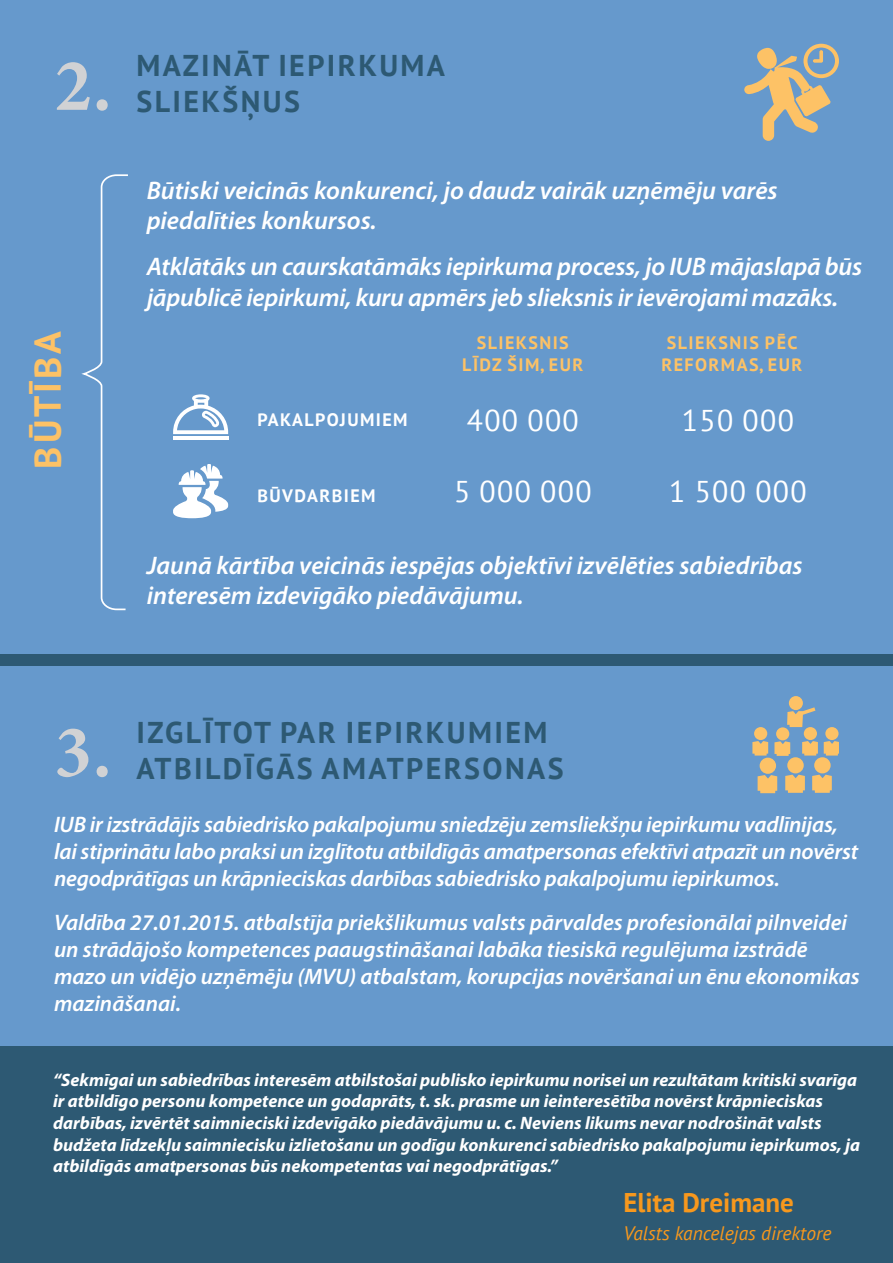
<style>
.page{position:relative;width:893px;height:1263px;background:#fff}
.page>*{position:absolute;margin:0;border:0;box-sizing:border-box;transform-origin:0 0}
.t1{font:700 75px "Minion Pro";color:#d1d2d4}
.t2{font:700 37.5px "PT Sans";color:#fdc266}
.t3{font:700 30px/36px "PT Sans";letter-spacing:.08em;color:#2d5973}
.t4{font:30px "PT Sans";color:#fff}
.t5{font:700 27px "PT Sans";color:#f7981d}
.t6{font:italic 600 25.5px/30.6px "Myriad Pro";letter-spacing:-.005em;color:#fff}
.t7{font:italic 600 22.5px/27px "Myriad Pro";letter-spacing:-.01em;color:#fff}
.t8{font:italic 19.5px "PT Sans";color:#f7981d}
.t9{font:italic 700 18px/21.6px "Myriad Pro";color:#fff}
.t10{font:700 18px/21.6px "PT Sans";letter-spacing:.08em;color:#fdc266;text-align:center}
.t11{font:700 18px "PT Sans";letter-spacing:.08em;color:#fff}
</style>
<div class="page">
<div style="left:0;top:0;width:893px;height:1052px;background:#69c"></div>
<svg style="left:173px;top:464px;width:55px;height:54px"></svg>
<svg style="left:173px;top:394px;width:55px;height:40px"></svg>
<hr style="left:173px;top:436px;width:55px;height:4px;background:#fff">
<div style="left:760px;top:758px;width:16px;height:16px;background:#fdc266;border-radius:50%"></div>
<svg style="left:758px;top:775px;width:19px;height:18px"></svg>
<div style="left:787px;top:757px;width:17px;height:16px;background:#fdc266;border-radius:50%"></div>
<svg style="left:785px;top:775px;width:20px;height:18px"></svg>
<div style="left:814px;top:757px;width:17px;height:16px;background:#fdc266;border-radius:50%"></div>
<svg style="left:812px;top:775px;width:20px;height:18px"></svg>
<div style="left:776px;top:727px;width:13px;height:13px;background:#fdc266;border-radius:50%"></div>
<svg style="left:774px;top:741px;width:16px;height:15px"></svg>
<div style="left:804px;top:727px;width:13px;height:13px;background:#fdc266;border-radius:50%"></div>
<svg style="left:802px;top:741px;width:16px;height:14px"></svg>
<div style="left:825px;top:727px;width:13px;height:13px;background:#fdc266;border-radius:50%"></div>
<svg style="left:824px;top:741px;width:15px;height:14px"></svg>
<div style="left:754px;top:727px;width:13px;height:13px;background:#fdc266;border-radius:50%"></div>
<svg style="left:752px;top:741px;width:16px;height:14px"></svg>
<div style="left:789px;top:696px;width:14px;height:14px;background:#fdc266;border-radius:50%"></div>
<svg style="left:787px;top:707px;width:28px;height:20px"></svg>
<svg style="left:744px;top:44px;width:95px;height:97px"></svg>
<svg style="left:82px;top:174px;width:46px;height:437px"></svg>
<div style="left:0;top:655px;width:893px;height:11px;background:#2d5973"></div>
<div style="left:1px;top:1046px;width:892px;height:217px;background:#2d5973"></div>
<h1 class="t1" style="left:54px;top:33px;width:59px">2.</h1>
<h2 class="t2" style="left:23px;top:468px;width:139px;rotate:-90deg">BŪTĪBA</h2>
<h3 class="t3" style="left:136px;top:47px;width:83px">MAZINĀT</h3>
<h3 class="t3" style="left:278px;top:47px;width:19px">IEPIRKUM</h3>
<h3 class="t3" style="left:427px;top:47px;width:20px">A</h3>
<h3 class="t3" style="left:136px;top:83px;width:18px">SLIEKŠ</h3>
<h3 class="t3" style="left:241px;top:83px;width:41px">ŅUS</h3>
<p class="t6" style="left:147px;top:174px;width:632px">Būtiski veicinās konkurenci, jo daudz vairāk uzņēmēju varēs piedalīties konkursos.</p>
<p class="t6" style="left:147px;top:251px;width:717px">Atklātāks un caurskatāmāks iepirkuma process, jo IUB mājaslapā būs jāpublicē iepirkumi, kuru apmērs jeb slieksnis ir ievērojami mazāks.</p>
<p class="t10" style="left:462px;top:332px;width:57px">SLIEKSNIS<br>LĪDZ ŠIM</p>
<p class="t10" style="left:540px;top:353px;width:45px">, EUR</p>
<p class="t10" style="left:667px;top:332px;width:22px">SLIEKSNIS</p>
<p class="t10" style="left:765px;top:332px;width:34px">PĒ C</p>
<p class="t10" style="left:661px;top:353px;width:48px">REFORM</p>
<p class="t10" style="left:737px;top:353px;width:67px">AS, EUR</p>
<p class="t11" style="left:257px;top:408px;width:59px">PAKALPO</p>
<p class="t11" style="left:340px;top:408px;width:21px">JUMIEM</p>
<h3 class="t4" style="left:466px;top:401px;width:115px">400 000</h3>
<h3 class="t4" style="left:681px;top:401px;width:115px">150 000</h3>
<p class="t11" style="left:257px;top:484px;width:98px">BŪVDARBIEM</p>
<h3 class="t4" style="left:453px;top:472px;width:140px">5 000 000</h3>
<h3 class="t4" style="left:668px;top:472px;width:140px">1 500 000</h3>
<p class="t6" style="left:147px;top:549px;width:657px">Jaunā kārtība veicinās iespējas objektīvi izvēlēties sabiedrības interesēm izdevīgāko piedāvājumu.</p>
<h1 class="t1" style="left:54px;top:699px;width:59px">3.</h1>
<h3 class="t3" style="left:136px;top:714px;width:98px">IZGLĪTOT</h3>
<h3 class="t3" style="left:136px;top:714px;width:271px;text-indent:144px">PAR IEPIRKUMIEM<br>ATBILDĪGĀS AMATPERSON</h3>
<h3 class="t3" style="left:527px;top:750px;width:35px">AS</h3>
<p class="t7" style="left:54px;top:811px;width:806px">IUB ir izstrādājis sabiedrisko pakalpojumu sniedzēju zemsliekšņu iepirkumu vadlīnijas, lai stiprinātu labo praksi un izglītotu atbildīgās amatpersonas efektīvi atpazīt un novērst negodprātīgas un krāpnieciskas darbības sabiedrisko pakalpojumu iepirkumos.</p>
<p class="t7" style="left:54px;top:908px;width:807px">Valdība 27.01.2015. atbalstīja priekšlikumus valsts pārvaldes profesionālai pilnveidei un strādājošo kompetences paaugstināšanai labāka tiesiskā regulējuma izstrādē mazo un vidējo uzņēmēju (MVU) atbalstam, korupcijas novēršanai un ēnu ekonomikas mazināšanai.</p>
<p class="t9" style="left:53px;top:1068px;width:808px">“Sekmīgai un sabiedrības interesēm atbilstošai publisko iepirkumu norisei un rezultātam kritiski svarīga ir atbildīgo personu kompetence un godaprāts, t. sk. prasme un ieinteresētība novērst krāpnieciskas darbības, izvērtēt saimnieciski izdevīgāko piedāvājumu u. c. Neviens likums nevar nodrošināt valsts budžeta līdzekļu saimniecisku izlietošanu un godīgu konkurenci sabiedrisko pakalpojumu iepirkumos, ja atbildīgās amatpersonas būs nekompetentas vai negodprātīgas.”</p>
<p class="t5" style="left:623px;top:1184px;width:172px">ELITA DREIMANE</p>
<p class="t8" style="left:623px;top:1220px;width:210px">Valsts kancelejas direktore</p>
</div>
